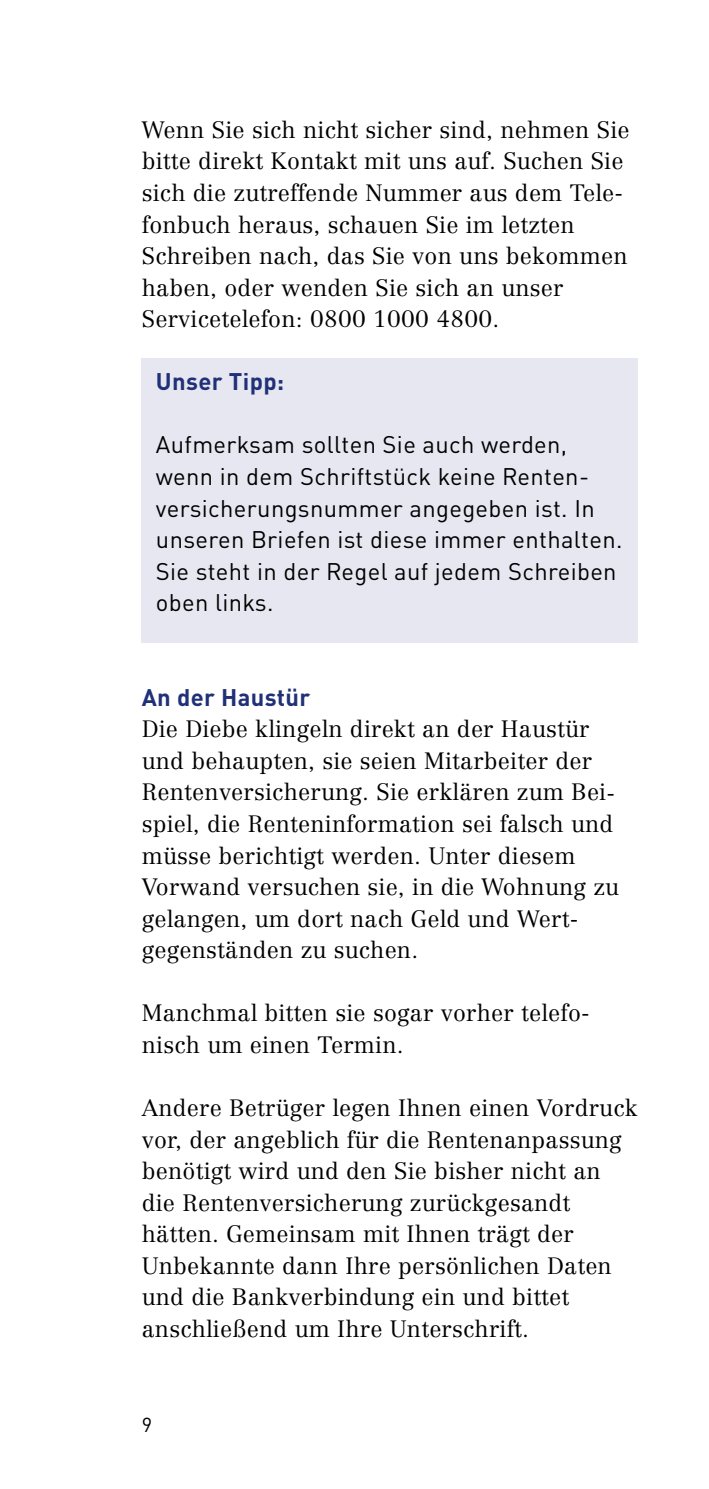
<style>
.page{position:relative;width:709px;height:1489px;background:#fff}
.page>*{position:absolute;margin:0;border:0;box-sizing:border-box;transform-origin:0 0}
.t1{font:23.75px/31.5px "DIN Pro";letter-spacing:.015em;color:#000}
.t2{font:700 23.75px "DIN Pro";letter-spacing:.015em;color:#213178}
.t3{font:300 23.25px/31.5px "Centennial LT Pro";letter-spacing:.01em;color:#000}
.t4{font:20px "DIN Pro";color:#000}
</style>
<div class="page">
<div style="left:142px;top:359px;width:496px;height:63px;background:#e7e7f1"></div>
<div style="left:142px;top:422px;width:496px;height:189px;background:#e7e7f1"></div>
<div style="left:142px;top:611px;width:496px;height:31px;background:#e7e7f1"></div>
<p class="t3" style="left:142px;top:114px;width:489px">Wenn Sie sich nicht sicher sind, nehmen Sie bitte direkt Kontakt mit uns auf. Suchen Sie sich die zutreffende Nummer aus dem Tele&shy;fonbuch heraus, schauen Sie im letzten Schreiben nach, das Sie von uns bekommen haben, oder wenden Sie sich an unser Servicetelefon: 0800 1000 4800.</p>
<p class="t2" style="left:156px;top:362px;width:130px">Unser Tipp:</p>
<p class="t1" style="left:156px;top:427px;width:468px">Aufmerksam sollten Sie auch werden, wenn in dem Schriftstück keine Renten&shy;versicherungsnummer angegeben ist. In unseren Briefen ist diese immer enthalten.<br>Sie steht in der Regel auf jedem Schreiben oben links.</p>
<p class="t2" style="left:142px;top:677px;width:170px">An der Haustür</p>
<p class="t3" style="left:142px;top:713px;width:478px">Die Diebe klingeln direkt an der Haustür und behaupten, sie seien Mitarbeiter der Rentenversicherung. Sie erklären zum Bei&shy;spiel, die Renteninformation sei falsch und müsse berichtigt werden. Unter diesem Vorwand versuchen sie, in die Wohnung zu gelangen, um dort nach Geld und Wert&shy;gegenständen zu suchen.</p>
<p class="t3" style="left:142px;top:997px;width:449px">Manchmal bitten sie sogar vorher telefo&shy;nisch um einen Termin.</p>
<p class="t3" style="left:142px;top:1091px;width:497px">Andere Betrüger legen Ihnen einen Vordruck vor, der angeblich für die Rentenanpassung benötigt wird und den Sie bisher nicht an die Rentenversicherung zurückgesandt hätten. Gemeinsam mit Ihnen trägt der Unbekannte dann Ihre persönlichen Daten und die Bankverbindung ein und bittet anschließend um Ihre Unterschrift.</p>
<p class="t4" style="left:142px;top:1408px;width:12px">9</p>
</div>
